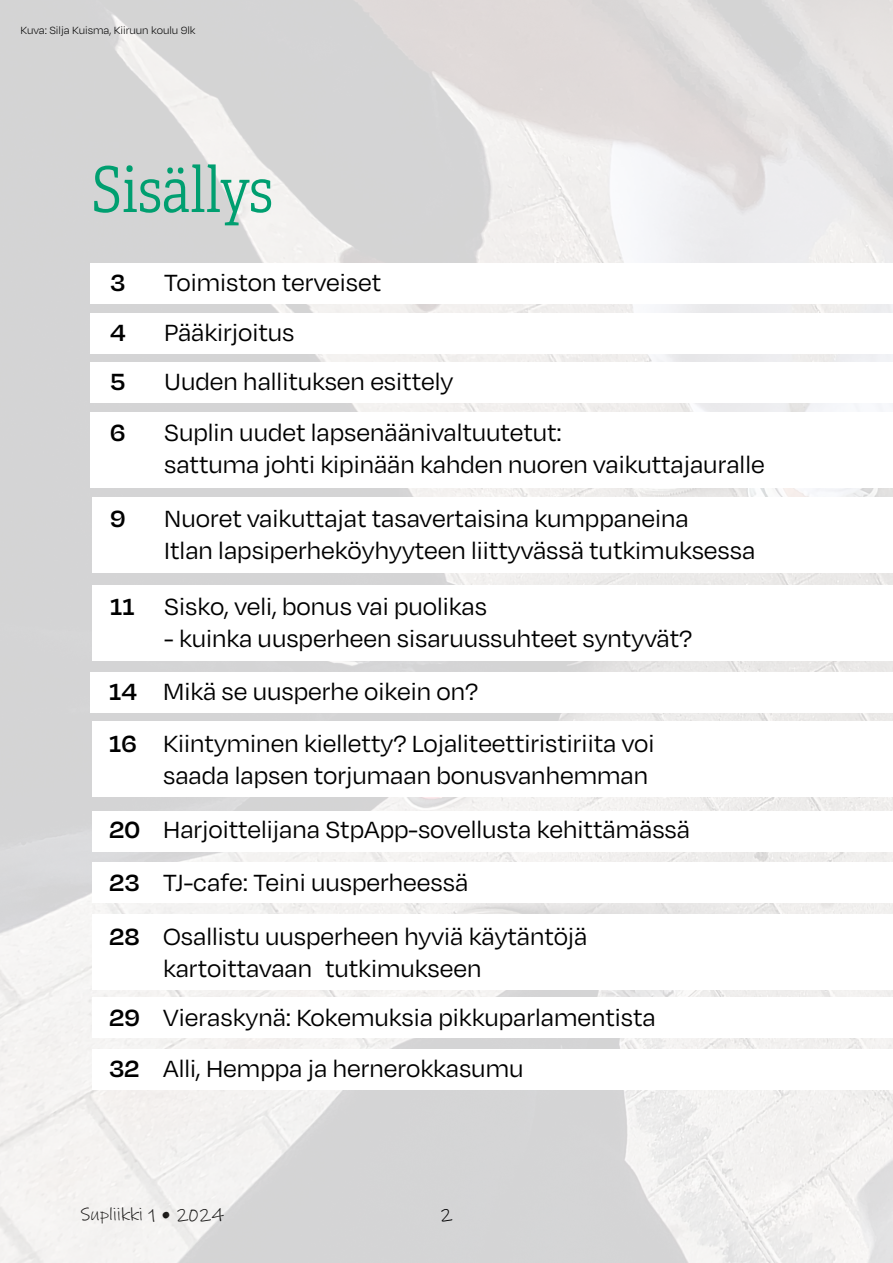
<style>
.page{position:relative;width:893px;height:1263px;background:#fff}
.page>*{position:absolute;margin:0;border:0;box-sizing:border-box;transform-origin:0 0}
.t1{font:300 63px "Adelle Condensed";color:#009f70}
.Leipis{font:27px "Degular";color:#000}
.Leipis-2{font:600 27px "Degular";color:#000}
.t2{font:18px "Ink Free";letter-spacing:.01em;color:#000}
.Kuvateksti{font:300 12px "Degular";color:#000}
.s1{font-weight:600}
</style>
<div class="page">
<img style="left:0;top:0;width:893px;height:1263px">
<div style="left:91px;top:263px;width:802px;height:41px;background:#fff"></div>
<div style="left:91px;top:412px;width:802px;height:75px;background:#fff"></div>
<div style="left:91px;top:314px;width:802px;height:40px;background:#fff"></div>
<div style="left:91px;top:362px;width:802px;height:40px;background:#fff"></div>
<div style="left:92px;top:497px;width:801px;height:75px;background:#fff"></div>
<div style="left:92px;top:585px;width:801px;height:76px;background:#fff"></div>
<div style="left:91px;top:672px;width:802px;height:40px;background:#fff"></div>
<div style="left:92px;top:722px;width:801px;height:75px;background:#fff"></div>
<div style="left:92px;top:811px;width:801px;height:40px;background:#fff"></div>
<div style="left:92px;top:862px;width:801px;height:41px;background:#fff"></div>
<div style="left:92px;top:914px;width:801px;height:75px;background:#fff"></div>
<div style="left:92px;top:998px;width:801px;height:40px;background:#fff"></div>
<div style="left:92px;top:1049px;width:801px;height:40px;background:#fff"></div>
<p class="Kuvateksti" style="left:20px;top:23px;width:177px">Kuva: Silja Kuisma, Kiiruun koulu 9lk</p>
<p class="t1" style="left:91px;top:152px;width:184px">Sisällys</p>
<p class="Leipis-2" style="left:110px;top:266px;width:17px">3</p>
<p class="Leipis" style="left:164px;top:267px;width:218px">Toimiston terveiset</p>
<p class="Leipis-2" style="left:110px;top:315px;width:17px">4</p>
<p class="Leipis" style="left:164px;top:316px;width:132px">Pääkirjoitus</p>
<p class="Leipis-2" style="left:110px;top:364px;width:17px">5</p>
<p class="Leipis" style="left:164px;top:365px;width:291px">Uuden hallituksen esittely</p>
<p class="Leipis-2" style="left:110px;top:415px;width:17px">6</p>
<p class="Leipis" style="left:164px;top:416px;width:399px">Suplin uudet lapsenäänivaltuutetut:</p>
<p class="Leipis" style="left:164px;top:448px;width:602px">sattuma johti kipinään kahden nuoren vaikuttajauralle</p>
<p class="Leipis-2" style="left:110px;top:502px;width:17px">9</p>
<p class="Leipis" style="left:164px;top:502px;width:526px">Nuoret vaikuttajat tasavertaisina kumppaneina</p>
<p class="Leipis" style="left:164px;top:535px;width:592px">Itlan lapsiperheköyhyyteen liittyvässä tutkimuksessa</p>
<p class="Leipis" style="left:110px;top:590px;width:378px"><span class="s1">11</span> Sisko, veli, bonus vai puolikas</p>
<p class="Leipis" style="left:164px;top:623px;width:529px">- kuinka uusperheen sisaruussuhteet syntyvät?</p>
<p class="Leipis" style="left:109px;top:675px;width:371px"><span class="s1">14</span> Mikä se uusperhe oikein on?</p>
<p class="Leipis" style="left:109px;top:727px;width:547px"><span class="s1">16</span> Kiintyminen kielletty? Lojaliteettiristiriita voi</p>
<p class="Leipis" style="left:163px;top:759px;width:486px">saada lapsen torjumaan bonusvanhemman</p>
<p class="Leipis" style="left:109px;top:813px;width:582px"><span class="s1">20</span> Harjoittelijana StpApp-sovellusta kehittämässä</p>
<p class="Leipis" style="left:109px;top:866px;width:361px"><span class="s1">23</span> TJ-cafe: Teini uusperheessä</p>
<p class="Leipis" style="left:109px;top:920px;width:480px"><span class="s1">28</span> Osallistu uusperheen hyviä käytäntöjä</p>
<p class="Leipis" style="left:163px;top:952px;width:320px">kartoittavaan tutkimukseen</p>
<p class="Leipis" style="left:109px;top:1001px;width:548px"><span class="s1">29</span> Vieraskynä: Kokemuksia pikkuparlamentista</p>
<p class="Leipis" style="left:109px;top:1053px;width:416px"><span class="s1">32</span> Alli, Hemppa ja hernerokkasumu</p>
<p class="t2" style="left:80px;top:1202px;width:145px">Supliikki 1 • 2024</p>
<p class="t2" style="left:440px;top:1203px;width:14px">2</p>
</div>
